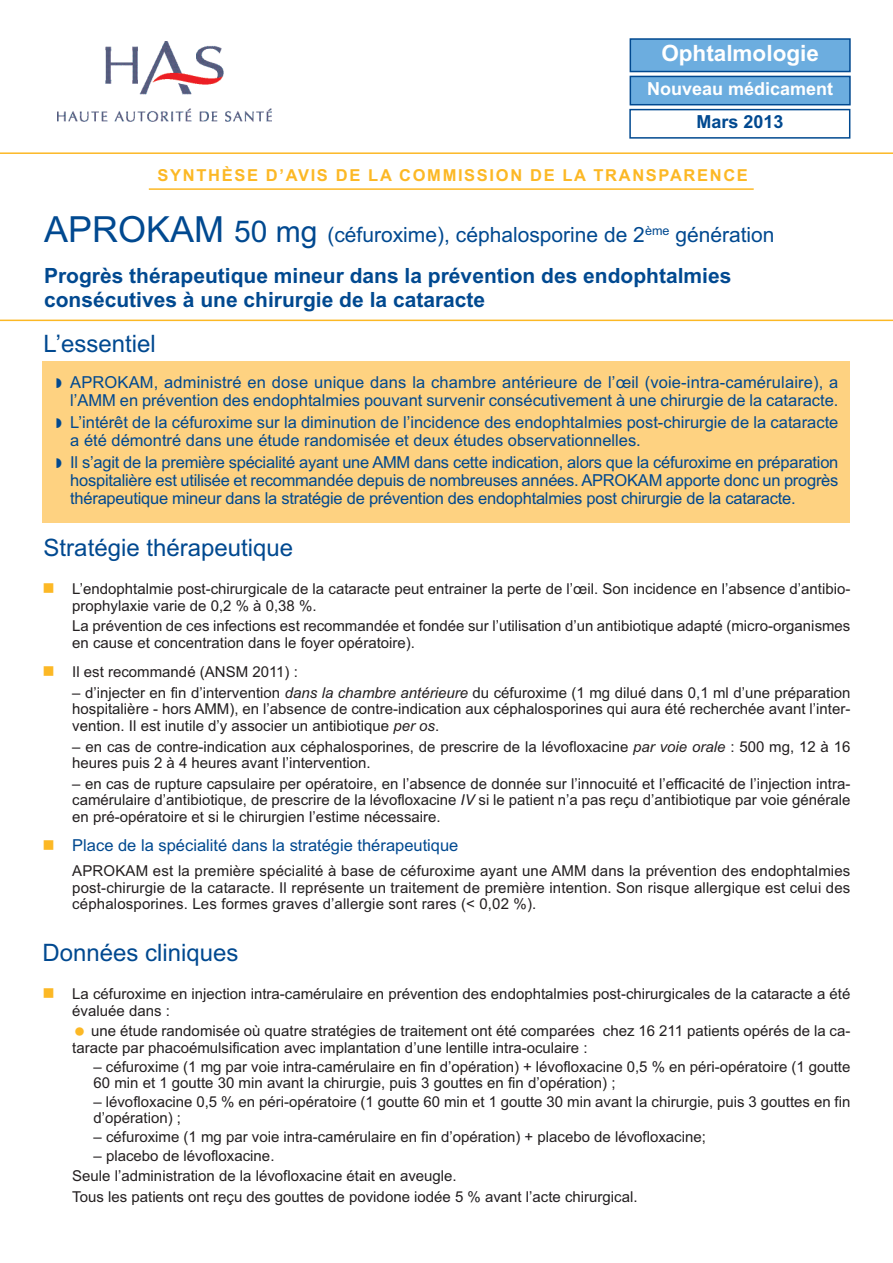
<style>
.page{position:relative;width:893px;height:1263px;background:#fff}
.page>*{position:absolute;margin:0;border:0;box-sizing:border-box;transform-origin:0 0}
.t1{font:24px "Arial";color:#014990}
.t2{font:700 22.5px "Arial";color:#fff}
.t3{font:700 21px/41px "Arial";color:#014990}
.t4{font:700 18px "Arial";color:#fff}
.t5{font:700 18px "Arial";color:#014990}
.t6{font:16.5px/18px "Arial";color:#014990}
.t7{font:700 16.5px "Arial";letter-spacing:.1em;color:#fcb825}
.t8{font:15px/16.5px "Arial";color:#231f20}
.s1{font-weight:400;font-size:36px}
.s2{font-weight:400;font-size:30px}
.s3{font-weight:400}
.s4{font-style:italic}
</style>
<div class="page">
<hr style="left:0;top:320px;width:893px;height:1px;background:#fcb825">
<img style="left:57px;top:41px;width:214px;height:81px">
<hr style="left:0;top:152px;width:893px;height:2px;background:#fcb825">
<div style="left:43px;top:361px;width:807px;height:161px;background:#fed281"></div>
<hr style="left:149px;top:188px;width:605px;height:2px;background:#fcb825">
<div style="left:629px;top:109px;width:221px;height:30px;border:2px solid #014990"></div>
<div style="left:631px;top:77px;width:218px;height:27px;background:#6caddf"></div>
<div style="left:630px;top:76px;width:221px;height:29px;border:2px solid #014990"></div>
<div style="left:631px;top:40px;width:218px;height:31px;background:#6caddf"></div>
<div style="left:630px;top:38px;width:221px;height:34px;border:2px solid #014990"></div>
<h2 class="t2" style="left:661px;top:40px;width:159px">Ophtalmologie</h2>
<p class="t4" style="left:647px;top:78px;width:188px">Nouveau médicament</p>
<p class="t5" style="left:696px;top:112px;width:89px">Mars 2013</p>
<p class="t7" style="left:158px;top:166px;width:592px">SYNTHÈSE D’AVIS DE LA COMMISSION DE LA TRANSPARENCE</p>
<h3 class="t3" style="left:44px;top:214px;width:732px"><span class="s1">APROKAM</span> <span class="s2">50 mg</span> <span class="s3">(céfuroxime), céphalosporine de 2</span><sup>ème</sup> <span class="s3">génération<br></span>Progrès thérapeutique mineur dans la prévention des endophtalmies</h3>
<h3 class="t3" style="left:44px;top:279px;width:443px">consécutives à une chirurgie de la cataracte</h3>
<h1 class="t1" style="left:44px;top:329px;width:114px">L’essentiel</h1>
<p class="t6" style="left:70px;top:373px;width:770px">APROKAM, administré en dose unique dans la chambre antérieure de l’œil (voie-intra-camérulaire), a l’AMM en prévention des endophtalmies pouvant survenir consécutivement à une chirurgie de la cataracte.</p>
<p class="t6" style="left:70px;top:413px;width:770px">L’intérêt de la céfuroxime sur la diminution de l’incidence des endophtalmies post-chirurgie de la cataracte a été démontré dans une étude randomisée et deux études observationnelles.</p>
<p class="t6" style="left:70px;top:453px;width:770px;text-align:justify">Il s’agit de la première spécialité ayant une AMM dans cette indication, alors que la céfuroxime en préparation hospitalière est utilisée et recommandée depuis de nombreuses années. APROKAM apporte donc un progrès thérapeutique mineur dans la stratégie de prévention des endophtalmies post chirurgie de la cataracte.</p>
<h1 class="t1" style="left:44px;top:534px;width:251px">Stratégie thérapeutique</h1>
<p class="t8" style="left:72px;top:581px;width:780px">L’endophtalmie post-chirurgicale de la cataracte peut entrainer la perte de l’œil. Son incidence en l’absence d’antibio&shy;prophylaxie varie de 0,2 % à 0,38 %.</p>
<p class="t8" style="left:72px;top:618px;width:780px">La prévention de ces infections est recommandée et fondée sur l’utilisation d’un antibiotique adapté (micro-organismes en cause et concentration dans le foyer opératoire).</p>
<p class="t8" style="left:72px;top:664px;width:227px">Il est recommandé (ANSM 2011) :</p>
<p class="t8" style="left:72px;top:684px;width:780px;text-align:justify">– d’injecter en fin d’intervention <span class="s4">dans la chambre antérieure</span> du céfuroxime (1 mg dilué dans 0,1 ml d’une préparation hospitalière - hors AMM), en l’absence de contre-indication aux céphalosporines qui aura été recherchée avant l’inter&shy;vention. Il est inutile d’y associer un antibiotique <span class="s4">per os</span>.</p>
<p class="t8" style="left:72px;top:738px;width:780px">– en cas de contre-indication aux céphalosporines, de prescrire de la lévofloxacine <span class="s4">par voie orale</span> : 500 mg, 12 à 16 heures puis 2 à 4 heures avant l’intervention.</p>
<p class="t8" style="left:72px;top:775px;width:780px;text-align:justify">– en cas de rupture capsulaire per opératoire, en l’absence de donnée sur l’innocuité et l’efficacité de l’injection intra&shy;camérulaire d’antibiotique, de prescrire de la lévofloxacine <span class="s4">IV</span> si le patient n’a pas reçu d’antibiotique par voie générale en pré-opératoire et si le chirurgien l’estime nécessaire.</p>
<p class="t6" style="left:72px;top:836px;width:388px">Place de la spécialité dans la stratégie thérapeutique</p>
<p class="t8" style="left:72px;top:863px;width:780px;text-align:justify">APROKAM est la première spécialité à base de céfuroxime ayant une AMM dans la prévention des endophtalmies post-chirurgie de la cataracte. Il représente un traitement de première intention. Son risque allergique est celui des céphalosporines. Les formes graves d’allergie sont rares (&lt; 0,02 %).</p>
<h1 class="t1" style="left:43px;top:939px;width:198px">Données cliniques</h1>
<p class="t8" style="left:72px;top:986px;width:780px">La céfuroxime en injection intra-camérulaire en prévention des endophtalmies post-chirurgicales de la cataracte a été évaluée dans :</p>
<p class="t8" style="left:72px;top:1023px;width:780px;text-indent:19px">une étude randomisée où quatre stratégies de traitement ont été comparées chez 16 211 patients opérés de la ca&shy;taracte par phacoémulsification avec implantation d’une lentille intra-oculaire :</p>
<p class="t8" style="left:94px;top:1058px;width:758px">– céfuroxime (1 mg par voie intra-camérulaire en fin d’opération) + lévofloxacine 0,5 % en péri-opératoire (1 goutte<br>60 min et 1 goutte 30 min avant la chirurgie, puis 3 gouttes en fin d’opération) ;</p>
<p class="t8" style="left:94px;top:1093px;width:758px">– lévofloxacine 0,5 % en péri-opératoire (1 goutte 60 min et 1 goutte 30 min avant la chirurgie, puis 3 gouttes en fin d’opération) ;</p>
<p class="t8" style="left:94px;top:1128px;width:614px">– céfuroxime (1 mg par voie intra-camérulaire en fin d’opération) + placebo de lévofloxacine;</p>
<p class="t8" style="left:72px;top:1145px;width:567px;line-height:20.7px;text-indent:21px">– placebo de lévofloxacine.<br>Seule l’administration de la lévofloxacine était en aveugle.<br>Tous les patients ont reçu des gouttes de povidone iodée 5 % avant l’acte chirurgical.</p>
</div>
